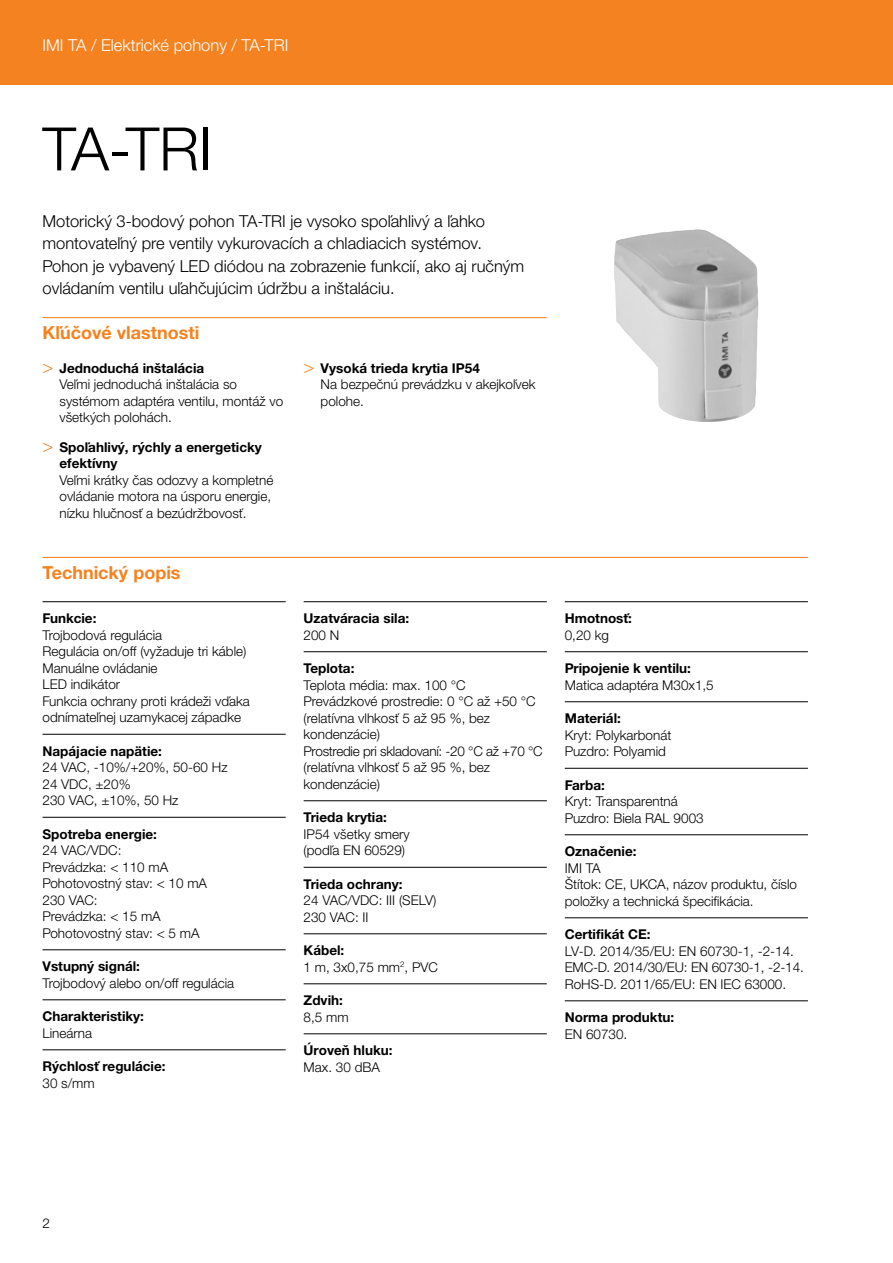
<style>
.page{position:relative;width:893px;height:1263px;background:#fff}
.page>*{position:absolute;margin:0;border:0;box-sizing:border-box;transform-origin:0 0}
.t1{font:300 60px "Helvetica Neue LTW1 G";color:#000}
.t2{font:700 18px "Helvetica Neue LTW1 G";color:#f58220}
.t3{font:300 16.5px/22.5px "Helvetica Neue LTW1 G";color:#000}
.t4{font:300 16.5px "Helvetica Neue LTW1 G";color:#fff}
.t5{font:300 13.5px/16.5px "Helvetica Neue LTW1 G";color:#000}
.t6{font:700 13.5px/16.5px "Helvetica Neue LTW1 G";color:#000}
.s1{font-family:"Helvetica Neue LT Std";font-size:18px;color:#f58220}
.s2{font-weight:700}
.s3{font-family:"Helvetica Neue LT Std";font-weight:300;font-size:18px;color:#f58220}
</style>
<div class="page">
<div style="left:0;top:0;width:893px;height:85px;background:#f58220"></div>
<hr style="left:43px;top:317px;width:504px;height:1px;background:#f58220">
<hr style="left:43px;top:557px;width:765px;height:1px;background:#f58220">
<hr style="left:43px;top:601px;width:243px;height:1px;background:#000">
<hr style="left:43px;top:734px;width:243px;height:1px;background:#000">
<hr style="left:43px;top:817px;width:243px;height:1px;background:#000">
<hr style="left:43px;top:949px;width:243px;height:1px;background:#000">
<hr style="left:43px;top:999px;width:243px;height:1px;background:#000">
<hr style="left:43px;top:1049px;width:243px;height:1px;background:#000">
<hr style="left:304px;top:601px;width:243px;height:1px;background:#000">
<hr style="left:304px;top:651px;width:243px;height:1px;background:#000">
<hr style="left:304px;top:800px;width:243px;height:1px;background:#000">
<hr style="left:304px;top:867px;width:243px;height:1px;background:#000">
<hr style="left:304px;top:933px;width:243px;height:1px;background:#000">
<hr style="left:304px;top:983px;width:243px;height:1px;background:#000">
<hr style="left:304px;top:1033px;width:243px;height:1px;background:#000">
<hr style="left:565px;top:601px;width:243px;height:1px;background:#000">
<hr style="left:565px;top:651px;width:243px;height:1px;background:#000">
<hr style="left:565px;top:701px;width:243px;height:1px;background:#000">
<hr style="left:565px;top:768px;width:243px;height:1px;background:#000">
<hr style="left:565px;top:834px;width:243px;height:1px;background:#000">
<hr style="left:565px;top:917px;width:243px;height:1px;background:#000">
<hr style="left:565px;top:1000px;width:243px;height:1px;background:#000">
<img style="left:614px;top:229px;width:145px;height:193px">
<p class="t4" style="left:43px;top:35px;width:247px">IMI TA / Elektrické pohony / TA-TRI</p>
<h1 class="t1" style="left:43px;top:112px;width:171px">TA-TRI</h1>
<p class="t3" style="left:43px;top:210px;width:483px">Motorický 3-bodový pohon TA-TRI je vysoko spoľahlivý a ľahko montovateľný pre ventily vykurovacích a chladiacich systémov.<br>Pohon je vybavený LED diódou na zobrazenie funkcií, ako aj ručným ovládaním ventilu uľahčujúcim údržbu a inštaláciu.</p>
<h2 class="t2" style="left:43px;top:322px;width:158px">Kľúčové vlastnosti</h2>
<p class="t5" style="left:60px;top:360px;width:225px;text-indent:-17px"><span class="s1">&gt;</span> <span class="s2">Jednoduchá inštalácia<br></span>Veľmi jednoduchá inštalácia so systémom adaptéra ventilu, montáž vo všetkých polohách.</p>
<p class="t6" style="left:60px;top:439px;width:204px;text-indent:-17px"><span class="s3">&gt;</span> Spoľahlivý, rýchly a energeticky efektívny</p>
<p class="t5" style="left:60px;top:472px;width:215px">Veľmi krátky čas odozvy a kompletné ovládanie motora na úsporu energie, nízku hlučnosť a bezúdržbovosť.</p>
<p class="t5" style="left:321px;top:360px;width:216px;text-indent:-17px"><span class="s1">&gt;</span> <span class="s2">Vysoká trieda krytia IP54<br></span>Na bezpečnú prevádzku v akejkoľvek polohe.</p>
<h2 class="t2" style="left:43px;top:562px;width:140px">Technický popis</h2>
<p class="t6" style="left:43px;top:610px;width:55px">Funkcie:</p>
<p class="t5" style="left:43px;top:627px;width:209px">Trojbodová regulácia<br>Regulácia on/off (vyžaduje tri káble)<br>Manuálne ovládanie<br>LED indikátor<br>Funkcia ochrany proti krádeži vďaka odnímateľnej uzamykacej západke</p>
<p class="t6" style="left:43px;top:743px;width:121px">Napájacie napätie:</p>
<p class="t5" style="left:43px;top:759px;width:187px">24 VAC, -10%/+20%, 50-60 Hz<br>24 VDC, ±20%<br>230 VAC, ±10%, 50 Hz</p>
<p class="t6" style="left:43px;top:826px;width:116px">Spotreba energie:</p>
<p class="t5" style="left:43px;top:842px;width:166px">24 VAC/VDC:<br>Prevádzka: &lt; 110 mA<br>Pohotovostný stav: &lt; 10 mA<br>230 VAC:<br>Prevádzka: &lt; 15 mA<br>Pohotovostný stav: &lt; 5 mA</p>
<p class="t6" style="left:43px;top:958px;width:99px">Vstupný signál:</p>
<p class="t5" style="left:43px;top:975px;width:193px">Trojbodový alebo on/off regulácia</p>
<p class="t6" style="left:43px;top:1008px;width:103px">Charakteristiky:</p>
<p class="t5" style="left:43px;top:1025px;width:51px">Lineárna</p>
<p class="t6" style="left:43px;top:1058px;width:125px">Rýchlosť regulácie:</p>
<p class="t5" style="left:43px;top:1075px;width:54px">30 s/mm</p>
<p class="t6" style="left:304px;top:610px;width:107px">Uzatváracia sila:</p>
<p class="t5" style="left:304px;top:627px;width:37px">200 N</p>
<p class="t6" style="left:304px;top:660px;width:52px">Teplota:</p>
<p class="t5" style="left:304px;top:677px;width:241px">Teplota média: max. 100 °C<br>Prevádzkové prostredie: 0 °C až +50 °C (relatívna vlhkosť 5 až 95 %, bez kondenzácie)<br>Prostredie pri skladovaní: -20 °C až +70 °C (relatívna vlhkosť 5 až 95 %, bez kondenzácie)</p>
<p class="t6" style="left:304px;top:809px;width:85px">Trieda krytia:</p>
<p class="t5" style="left:304px;top:826px;width:108px">IP54 všetky smery (podľa EN 60529)</p>
<p class="t6" style="left:304px;top:876px;width:100px">Trieda ochrany:</p>
<p class="t5" style="left:304px;top:892px;width:134px">24 VAC/VDC: III (SELV)<br>230 VAC: II</p>
<p class="t5" style="left:304px;top:942px;width:136px"><span class="s2">Kábel:<br></span>1 m, 3x0,75 mm<sup>2</sup>, PVC</p>
<p class="t6" style="left:304px;top:992px;width:41px">Zdvih:</p>
<p class="t5" style="left:304px;top:1009px;width:47px">8,5 mm</p>
<p class="t6" style="left:304px;top:1042px;width:90px">Úroveň hluku:</p>
<p class="t5" style="left:304px;top:1059px;width:78px">Max. 30 dBA</p>
<p class="t6" style="left:565px;top:610px;width:69px">Hmotnosť:</p>
<p class="t5" style="left:565px;top:627px;width:46px">0,20 kg</p>
<p class="t6" style="left:565px;top:660px;width:128px">Pripojenie k ventilu:</p>
<p class="t5" style="left:565px;top:677px;width:151px">Matica adaptéra M30x1,5</p>
<p class="t6" style="left:565px;top:710px;width:58px">Materiál:</p>
<p class="t5" style="left:565px;top:727px;width:108px">Kryt: Polykarbonát<br>Puzdro: Polyamid</p>
<p class="t6" style="left:565px;top:777px;width:42px">Farba:</p>
<p class="t5" style="left:565px;top:793px;width:140px">Kryt: Transparentná<br>Puzdro: Biela RAL 9003</p>
<p class="t6" style="left:565px;top:843px;width:73px">Označenie:</p>
<p class="t5" style="left:565px;top:860px;width:234px">IMI TA<br>Štítok: CE, UKCA, názov produktu, číslo položky a technická špecifikácia.</p>
<p class="t6" style="left:565px;top:926px;width:87px">Certifikát CE:</p>
<p class="t5" style="left:565px;top:943px;width:241px">LV-D. 2014/35/EU: EN 60730-1, -2-14.<br>EMC-D. 2014/30/EU: EN 60730-1, -2-14.<br>RoHS-D. 2011/65/EU: EN IEC 63000.</p>
<p class="t6" style="left:565px;top:1009px;width:111px">Norma produktu:</p>
<p class="t5" style="left:565px;top:1026px;width:64px">EN 60730.</p>
<p class="t5" style="left:43px;top:1215px;width:9px">2</p>
</div>
